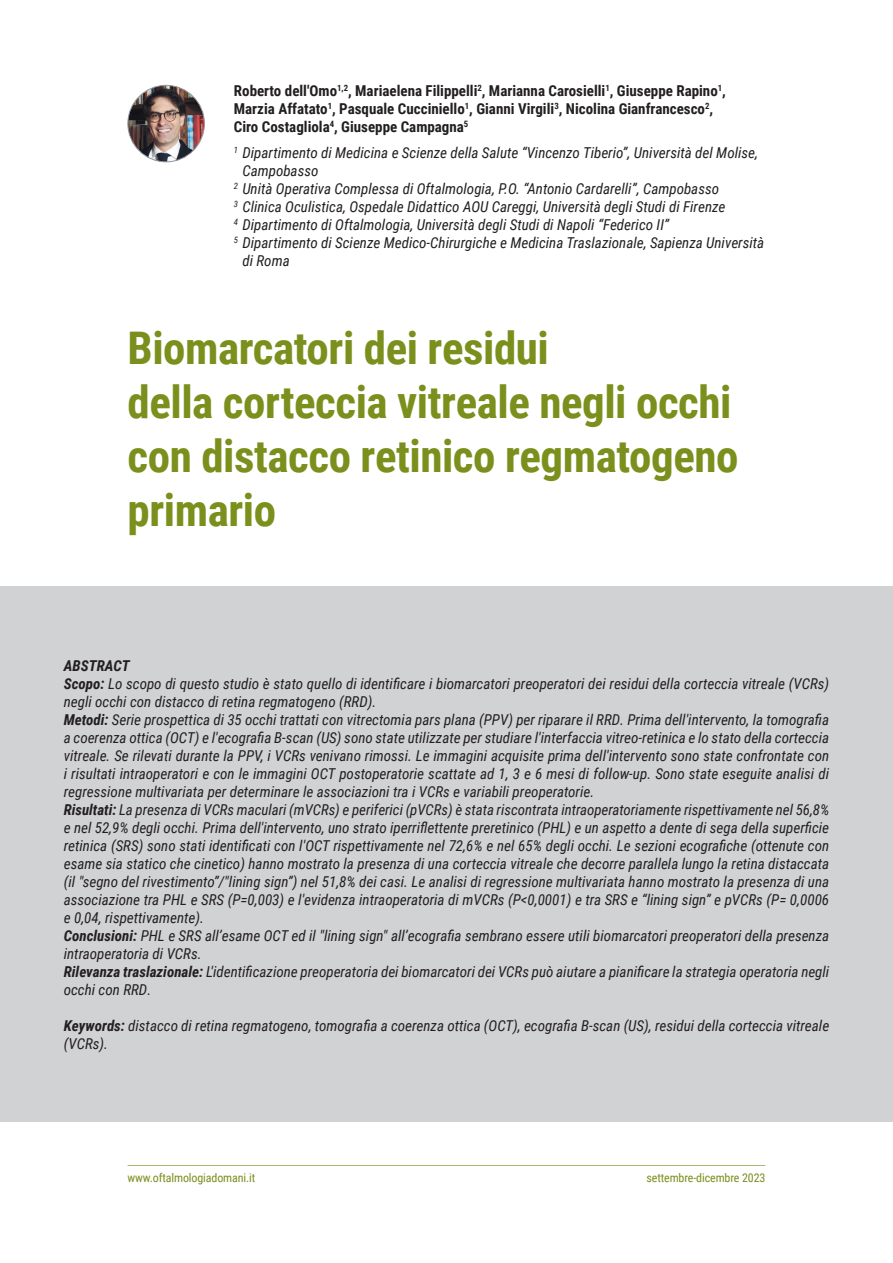
<style>
.page{position:relative;width:893px;height:1263px;background:#fff}
.page>*{position:absolute;margin:0;border:0;box-sizing:border-box;transform-origin:0 0}
.t1{font:700 45px/54px "Roboto Condensed";letter-spacing:-.01em;color:#7a8f1c}
.t2{font:italic 15px/18px "Roboto Condensed";color:#231f20}
.t3{font:700 15px/18px "Roboto Condensed";color:#231f20}
.t4{font:12px "Roboto Condensed";letter-spacing:-.01em;color:#7a8f1c}
.s1{font-weight:700}
</style>
<div class="page">
<hr style="left:128px;top:1165px;width:637px;height:1px;background:#7a8f1c">
<img style="left:128px;top:85px;width:76px;height:77px;border-radius:38px">
<div style="left:128px;top:85px;width:77px;height:77px;border:1px solid #939598;border-radius:50%"></div>
<div style="left:0;top:587px;width:893px;height:535px;background:#d1d2d4"></div>
<p class="t3" style="left:234px;top:81px;width:494px">Roberto dell'Omo<sup>1,2</sup>, Mariaelena Filippelli<sup>2</sup>, Marianna Carosielli<sup>1</sup>, Giuseppe Rapino<sup>1</sup>,<br>Marzia Affatato<sup>1</sup>, Pasquale Cucciniello<sup>1</sup>, Gianni Virgili<sup>3</sup>, Nicolina Gianfrancesco<sup>2</sup>,<br>Ciro Costagliola<sup>4</sup>, Giuseppe Campagna<sup>5</sup></p>
<p class="t2" style="left:234px;top:143px;width:526px"><sup>1</sup> Dipartimento di Medicina e Scienze della Salute “Vincenzo Tiberio”, Università del Molise,</p>
<p class="t2" style="left:242px;top:161px;width:78px">Campobasso</p>
<p class="t2" style="left:234px;top:179px;width:487px"><sup>2</sup> Unità Operativa Complessa di Oftalmologia, P.O. “Antonio Cardarelli”, Campobasso</p>
<p class="t2" style="left:234px;top:197px;width:493px"><sup>3</sup> Clinica Oculistica, Ospedale Didattico AOU Careggi, Università degli Studi di Firenze</p>
<p class="t2" style="left:234px;top:215px;width:437px"><sup>4</sup> Dipartimento di Oftalmologia, Università degli Studi di Napoli “Federico II”</p>
<p class="t2" style="left:234px;top:233px;width:532px"><sup>5</sup> Dipartimento di Scienze Medico-Chirurgiche e Medicina Traslazionale, Sapienza Università</p>
<p class="t2" style="left:242px;top:251px;width:49px">di Roma</p>
<h1 class="t1" style="left:128px;top:319px;width:612px">Biomarcatori dei residui<br>della corteccia vitreale negli occhi con distacco retinico regmatogeno primario</h1>
<p class="t2" style="left:64px;top:656px;width:767px"><span class="s1">ABSTRACT<br>Scopo:</span> Lo scopo di questo studio è stato quello di identificare i biomarcatori preoperatori dei residui della corteccia vitreale (VCRs) negli occhi con distacco di retina regmatogeno (RRD).<br><span class="s1">Metodi:</span> Serie prospettica di 35 occhi trattati con vitrectomia pars plana (PPV) per riparare il RRD. Prima dell'intervento, la tomografia a coerenza ottica (OCT) e l'ecografia B-scan (US) sono state utilizzate per studiare l'interfaccia vitreo-retinica e lo stato della corteccia vitreale. Se rilevati durante la PPV, i VCRs venivano rimossi. Le immagini acquisite prima dell'intervento sono state confrontate con i risultati intraoperatori e con le immagini OCT postoperatorie scattate ad 1, 3 e 6 mesi di follow-up. Sono state eseguite analisi di regressione multivariata per determinare le associazioni tra i VCRs e variabili preoperatorie.<br><span class="s1">Risultati:</span> La presenza di VCRs maculari (mVCRs) e periferici (pVCRs) è stata riscontrata intraoperatoriamente rispettivamente nel 56,8% e nel 52,9% degli occhi. Prima dell'intervento, uno strato iperriflettente preretinico (PHL) e un aspetto a dente di sega della superficie retinica (SRS) sono stati identificati con l'OCT rispettivamente nel 72,6% e nel 65% degli occhi. Le sezioni ecografiche (ottenute con esame sia statico che cinetico) hanno mostrato la presenza di una corteccia vitreale che decorre parallela lungo la retina distaccata (il "segno del rivestimento”/"lining sign”) nel 51,8% dei casi. Le analisi di regressione multivariata hanno mostrato la presenza di una associazione tra PHL e SRS (P=0,003) e l'evidenza intraoperatoria di mVCRs (P&lt;0,0001) e tra SRS e “lining sign” e pVCRs (P= 0,0006 e 0,04, rispettivamente).<br><span class="s1">Conclusioni:</span> PHL e SRS all’esame OCT ed il "lining sign" all’ecografia sembrano essere utili biomarcatori preoperatori della presenza intraoperatoria di VCRs.<br><span class="s1">Rilevanza traslazionale:</span> L'identificazione preoperatoria dei biomarcatori dei VCRs può aiutare a pianificare la strategia operatoria negli occhi con RRD.</p>
<p class="t2" style="left:64px;top:1016px;width:767px"><span class="s1">Keywords:</span> distacco di retina regmatogeno, tomografia a coerenza ottica (OCT), ecografia B-scan (US), residui della corteccia vitreale (VCRs).</p>
<p class="t4" style="left:128px;top:1169px;width:129px">www.oftalmologiadomani.it</p>
<p class="t4" style="left:646px;top:1169px;width:120px">settembre-dicembre 2023</p>
</div>
